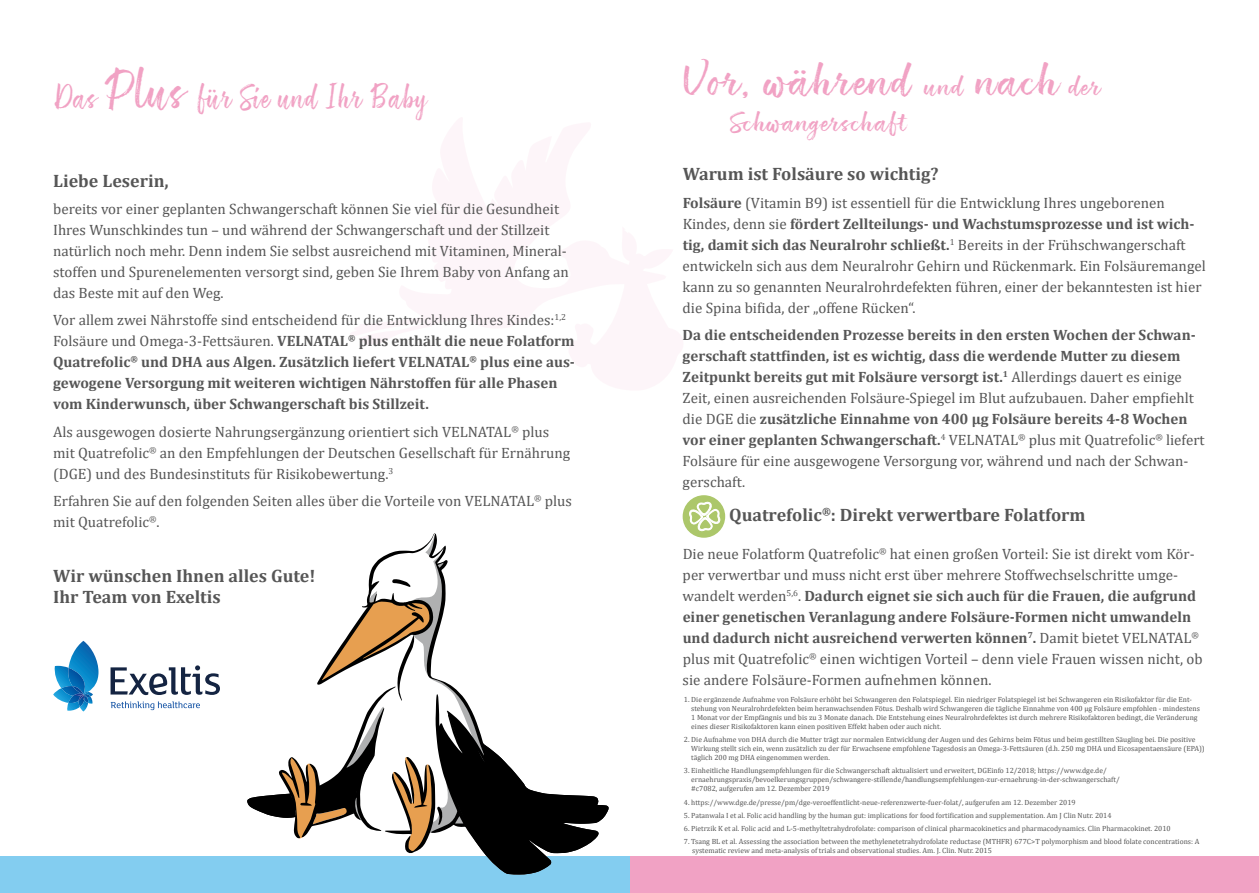
<style>
.page{position:relative;width:1259px;height:893px;background:#fff}
.page>*{position:absolute;margin:0;border:0;box-sizing:border-box;transform-origin:0 0}
.t1{font:39.6px "ATS Script";letter-spacing:.025em;color:#f1a2c4;scale:1.25 1}
.t2{font:30px "ATS Script";letter-spacing:.025em;color:#f1a2c4}
.t3{font:24px "ATS Script";letter-spacing:.025em;color:#f1a2c4;scale:1.25 1}
.t4{font:700 18px/21px "Cambria";color:#565656}
.t5{font:15px/21px "Cambria";color:#565656}
.t6{font:700 15px/21px "Cambria";color:#565656}
.t7{font:7.5px/9px "Cambria";color:#565656}
.s1{font-size:48px}
.s2{font-size:24px}
.s3{font-weight:400}
.s4{font-weight:700}
</style>
<div class="page">
<div style="left:683px;top:496px;width:41px;height:41px;background:#acc76a;border-radius:50%"></div>
<div style="left:682px;top:495px;width:43px;height:43px;border:2px solid #acc76a;border-radius:50%"></div>
<svg style="left:688px;top:501px;width:33px;height:31px"></svg>
<svg style="left:111px;top:701px;width:89px;height:9px"></svg>
<svg style="left:111px;top:665px;width:109px;height:30px"></svg>
<svg style="left:53px;top:641px;width:45px;height:70px"></svg>
<div style="left:629px;top:856px;width:630px;height:37px;background:#f1a2c4"></div>
<div style="left:0;top:856px;width:629px;height:37px;background:#83cdf0"></div>
<svg style="left:247px;top:535px;width:361px;height:339px"></svg>
<h2 class="t2" style="left:53px;top:80px;width:376px">Das <span class="s1">Plus</span> für Sie und Ihr Baby</h2>
<h1 class="t1" style="left:681px;top:58px;width:337px">Vor, während <span class="s2">und</span> nach <span class="s2">der</span></h1>
<h3 class="t3" style="left:730px;top:109px;width:143px">Schwangerschaft</h3>
<h3 class="t4" style="left:53px;top:169px;width:117px">Liebe Leserin,</h3>
<p class="t5" style="left:53px;top:198px;width:517px">bereits vor einer geplanten Schwangerschaft können Sie viel für die Gesundheit Ihres Wunschkindes tun – und während der Schwangerschaft und der Stillzeit natürlich noch mehr. Denn indem Sie selbst ausreichend mit Vitaminen, Mineral&shy;stoffen und Spurenelementen versorgt sind, geben Sie Ihrem Baby von Anfang an das Beste mit auf den Weg.</p>
<p class="t6" style="left:53px;top:309px;width:523px"><span class="s3">Vor allem zwei Nährstoffe sind entscheidend für die Entwicklung Ihres Kindes:</span><sup>1,2<br></sup><span class="s3">Folsäure und Omega-3-Fettsäuren.</span> VELNATAL<sup>®</sup> plus enthält die neue Folatform Quatrefolic<sup>®</sup> und DHA aus Algen. Zusätzlich liefert VELNATAL<sup>®</sup> plus eine aus&shy;gewogene Versorgung mit weiteren wichtigen Nährstoffen für alle Phasen vom Kinderwunsch, über Schwangerschaft bis Stillzeit.</p>
<h3 class="t5" style="left:53px;top:421px;width:519px">Als ausgewogen dosierte Nahrungsergänzung orientiert sich VELNATAL<sup>®</sup> plus mit Quatrefolic<sup>®</sup> an den Empfehlungen der Deutschen Gesellschaft für Ernährung (DGE) und des Bundesinstituts für Risikobewertung.<sup>3</sup></h3>
<h3 class="t5" style="left:53px;top:490px;width:520px">Erfahren Sie auf den folgenden Seiten alles über die Vorteile von VELNATAL<sup>®</sup> plus mit Quatrefolic<sup>®</sup>.</h3>
<h3 class="t4" style="left:53px;top:565px;width:264px">Wir wünschen Ihnen alles Gute!<br>Ihr Team von Exeltis</h3>
<h3 class="t4" style="left:682px;top:163px;width:257px">Warum ist Folsäure so wichtig?</h3>
<p class="t5" style="left:682px;top:192px;width:524px"><span class="s4">Folsäure</span> (Vitamin B9) ist essentiell für die Entwicklung Ihres ungeborenen Kindes, denn sie <span class="s4">fördert Zellteilungs- und Wachstumsprozesse und ist wich&shy;tig, damit sich das Neuralrohr schließt.</span><sup>1</sup> Bereits in der Frühschwangerschaft entwickeln sich aus dem Neuralrohr Gehirn und Rückenmark. Ein Folsäuremangel kann zu so genannten Neuralrohrdefekten führen, einer der bekanntesten ist hier die Spina bifida, der „offene Rücken“.</p>
<p class="t6" style="left:682px;top:324px;width:523px">Da die entscheidenden Prozesse bereits in den ersten Wochen der Schwan&shy;gerschaft stattfinden, ist es wichtig, dass die werdende Mutter zu diesem Zeitpunkt bereits gut mit Folsäure versorgt ist.<sup>1</sup> <span class="s3">Allerdings dauert es einige Zeit, einen ausreichenden Folsäure-Spiegel im Blut aufzubauen. Daher empfiehlt die DGE die</span> zusätzliche Einnahme von 400 µg Folsäure bereits 4-8 Wochen vor einer geplanten Schwangerschaft.<sup>4</sup> <span class="s3">VELNATAL</span><sup>®</sup> <span class="s3">plus mit Quatrefolic</span><sup>®</sup> <span class="s3">liefert Folsäure für eine ausgewogene Versorgung vor, während und nach der Schwan&shy;gerschaft.</span></p>
<h3 class="t4" style="left:729px;top:503px;width:358px">Quatrefolic<sup>®</sup>: Direkt verwertbare Folatform</h3>
<p class="t5" style="left:682px;top:543px;width:521px">Die neue Folatform Quatrefolic<sup>®</sup> hat einen großen Vorteil: Sie ist direkt vom Kör&shy;per verwertbar und muss nicht erst über mehrere Stoffwechselschritte umge&shy;wandelt werden<sup>5,6</sup>. <span class="s4">Dadurch eignet sie sich auch für die Frauen, die aufgrund einer genetischen Veranlagung andere Folsäure-Formen nicht umwandeln und dadurch nicht ausreichend verwerten können</span><sup>7</sup><span class="s4">.</span> Damit bietet VELNATAL<sup>® </sup>plus mit Quatrefolic<sup>®</sup> einen wichtigen Vorteil – denn viele Frauen wissen nicht, ob sie andere Folsäure-Formen aufnehmen können.</p>
<p class="t7" style="left:691px;top:695px;width:510px;text-indent:-7px">1. Die ergänzende Aufnahme von Folsäure erhöht bei Schwangeren den Folatspiegel. Ein niedriger Folatspiegel ist bei Schwangeren ein Risikofaktor für die Ent&shy;stehung von Neuralrohrdefekten beim heranwachsenden Fötus. Deshalb wird Schwangeren die tägliche Einnahme von 400 µg Folsäure empfohlen - mindestens 1 Monat vor der Empfängnis und bis zu 3 Monate danach. Die Entstehung eines Neuralrohrdefektes ist durch mehrere Risikofaktoren bedingt, die Veränderung eines dieser Risikofaktoren kann einen positiven Effekt haben oder auch nicht.</p>
<p class="t7" style="left:691px;top:735px;width:515px;text-indent:-7px">2. Die Aufnahme von DHA durch die Mutter trägt zur normalen Entwicklung der Augen und des Gehirns beim Fötus und beim gestillten Säugling bei. Die positive<br>Wirkung stellt sich ein, wenn zusätzlich zu der für Erwachsene empfohlene Tagesdosis an Omega-3-Fettsäuren (d.h. 250 mg DHA und Eicosapentaensäure (EPA)) täglich 200 mg DHA eingenommen werden.</p>
<p class="t7" style="left:691px;top:766px;width:430px;text-indent:-7px">3. Einheitliche Handlungsempfehlungen für die Schwangerschaft aktualisiert und erweitert, DGEinfo 12/2018; https://www.dge.de/ ernaehrungspraxis/bevoelkerungsgruppen/schwangere-stillende/handlungsempfehlungen-zur-ernaehrung-in-der-schwangerschaft/ #c7082, aufgerufen am 12. Dezember 2019</p>
<p class="t7" style="left:684px;top:797px;width:393px">4. https://www.dge.de/presse/pm/dge-veroeffentlicht-neue-referenzwerte-fuer-folat/, aufgerufen am 12. Dezember 2019</p>
<p class="t7" style="left:684px;top:811px;width:429px">5. Patanwala I et al. Folic acid handling by the human gut: implications for food fortification and supplementation. Am J Clin Nutr. 2014</p>
<p class="t7" style="left:684px;top:824px;width:488px">6. Pietrzik K et al. Folic acid and L-5-methyltetrahydrofolate: comparison of clinical pharmacokinetics and pharmacodynamics. Clin Pharmacokinet. 2010</p>
<p class="t7" style="left:692px;top:837px;width:509px;text-indent:-8px">7. Tsang BL et al. Assessing the association between the methylenetetrahydrofolate reductase (MTHFR) 677C&gt;T polymorphism and blood folate concentrations: A systematic review and meta-analysis of trials and observational studies. Am. J. Clin. Nutr. 2015</p>
</div>
